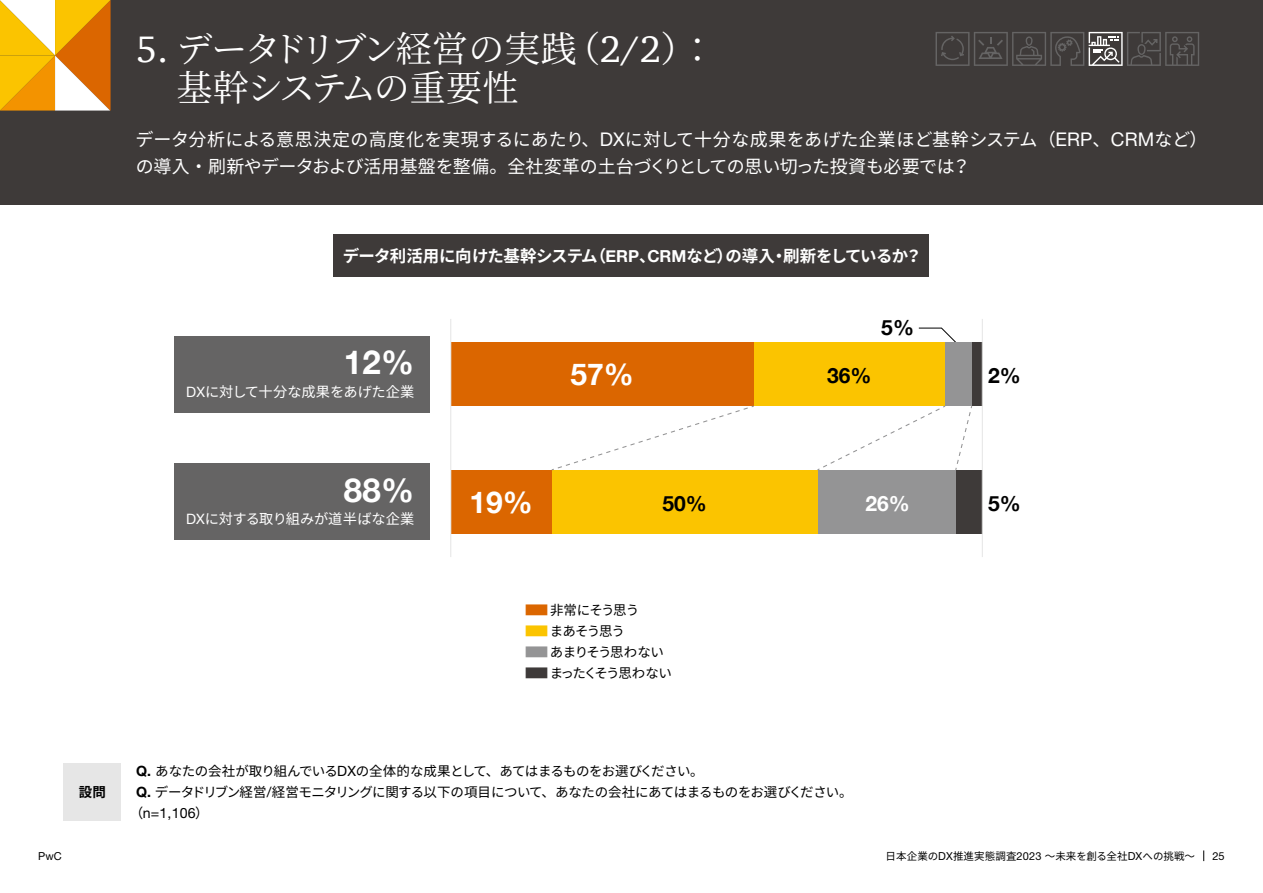
<style>
.page{position:relative;width:1263px;height:893px;background:#fff}
.page>*{position:absolute;margin:0;border:0;box-sizing:border-box;transform-origin:0 0}
.t1{font:36px/39px "Noto Serif CJ Kjp";letter-spacing:-.05em;color:#fff;text-align:center}
.t2{font:700 33px "Helvetica Neue";color:#fff}
.t3{font:700 30px "Helvetica Neue";color:#fff}
.t4{font:700 21px "Helvetica Neue";color:#000}
.t5{font:700 21px "Helvetica Neue";color:#fff}
.t6{font:18px/27px "Noto Sans CJ Kjp";letter-spacing:-.005em;color:#fff}
.t7{font:700 16.5px "Noto Sans CJ Kjp";letter-spacing:-.035em;color:#fff}
.t8{font:700 16.5px "Helvetica Neue";color:#fff}
.t9{font:14.25px "Noto Sans CJ Kjp";letter-spacing:-.01em;color:#fff}
.t10{font:14.1px "Helvetica Neue LT Std";color:#000}
.t11{font:13.5px/21px "Noto Sans CJ Kjp";letter-spacing:-.045em;color:#000}
.t12{font:13.5px "Noto Sans CJ Kjp";letter-spacing:-.115em;color:#000}
.t13{font:13.5px "Noto Sans CJ Kjp";letter-spacing:-.07em;color:#000}
.t14{font:13.5px "Noto Sans CJ Kjp";letter-spacing:-.075em;color:#000}
.t15{font:700 13.5px "Noto Sans CJ Kjp";color:#000}
.t16{font:10.95px "Helvetica Neue LT Std";color:#000}
.t17{font:10.5px "Noto Sans CJ Kjp";letter-spacing:.01em;color:#000}
.s1{font-family:"ITC Charter Com";font-size:37.8px}
.s2{font-family:"Helvetica Neue LT Std";font-size:18.9px}
.s3{font-family:"Noto Sans CJ Kjp"}
.s4{font-family:"Helvetica Neue"}
.s5{color:#db6600}
.s6{color:#fbc400}
.s7{color:#949495}
.s8{color:#3e3a39}
.s9{font-family:"Helvetica Neue";font-weight:700;font-size:14.1px}
.s10{font-family:"Helvetica Neue LT Std";font-size:14.1px}
.s11{font-family:"Noto Sans CJ Kjp";font-size:13.5px}
.s12{font-family:"Helvetica Neue LT Std";font-size:10.95px}
</style>
<div class="page">
<div style="left:0;top:0;width:1263px;height:204px;background:#3e3a39"></div>
<svg style="left:0;top:0;width:111px;height:111px"></svg>
<div style="left:64px;top:763px;width:57px;height:58px;background:#e6e6e6"></div>
<svg style="left:935px;top:32px;width:264px;height:34px"></svg>
<svg style="left:918px;top:327px;width:38px;height:15px"></svg>
<div style="left:972px;top:342px;width:10px;height:64px;background:#3e3a39"></div>
<div style="left:945px;top:342px;width:27px;height:64px;background:#949495"></div>
<div style="left:754px;top:342px;width:191px;height:64px;background:#fbc400"></div>
<div style="left:451px;top:342px;width:303px;height:64px;background:#db6600"></div>
<div style="left:956px;top:470px;width:26px;height:64px;background:#3e3a39"></div>
<div style="left:817px;top:470px;width:139px;height:64px;background:#949495"></div>
<div style="left:552px;top:470px;width:265px;height:64px;background:#fbc400"></div>
<div style="left:451px;top:470px;width:101px;height:64px;background:#db6600"></div>
<svg style="left:817px;top:405px;width:129px;height:66px"></svg>
<svg style="left:551px;top:405px;width:203px;height:66px"></svg>
<svg style="left:955px;top:406px;width:18px;height:64px"></svg>
<div style="left:334px;top:234px;width:595px;height:42px;background:#3e3a39"></div>
<hr style="left:982px;top:319px;width:1px;height:238px;background:#e6e6e6">
<hr style="left:450px;top:319px;width:1px;height:238px;background:#e6e6e6">
<div style="left:174px;top:336px;width:255px;height:76px;background:#656464"></div>
<div style="left:174px;top:463px;width:255px;height:77px;background:#656464"></div>
<h1 class="t1" style="left:136px;top:30px;width:442px"><span class="s1">5.</span> データドリブン経営の実践基幹システムの重要性</h1>
<h1 class="t1" style="left:564px;top:30px;width:153px">)<span class="s1">2/2</span> ：(</h1>
<p class="t6" style="left:136px;top:127px;width:1073px">データ分析による意思決定の高度化を実現するにあたり、<span class="s2">DX</span>に対して十分な成果をあげた企業ほど基幹システム（<span class="s2">ERP</span>、<span class="s2">CRM</span>など(の導入・刷新やデータおよび活用基盤を整備。全社変革の土台づくりとしての思い切った投資も必要では?</p>
<p class="t7" style="left:343px;top:247px;width:256px">データ利活用に向けた基幹システム</p>
<p class="t8" style="left:590px;top:243px;width:67px"><span class="s3">（</span>ERP<span class="s3">、</span></p>
<p class="t7" style="left:717px;top:247px;width:18px">）</p>
<p class="t7" style="left:647px;top:247px;width:129px"><span class="s4">CRM</span>などの導入</p>
<p class="t7" style="left:783px;top:247px;width:127px">刷新をしているか</p>
<p class="t7" style="left:906px;top:247px;width:18px">?</p>
<p class="t7" style="left:771px;top:247px;width:18px">・</p>
<h2 class="t2" style="left:344px;top:337px;width:72px">12%</h2>
<p class="t9" style="left:186px;top:383px;width:229px"><span class="s4">DX</span>に対して十分な成果をあげた企業</p>
<h2 class="t2" style="left:344px;top:464px;width:72px">88%</h2>
<p class="t9" style="left:186px;top:511px;width:230px"><span class="s4">DX</span>に対する取り組みが道半ばな企業</p>
<h3 class="t3" style="left:571px;top:351px;width:65px">57%</h3>
<h3 class="t3" style="left:470px;top:479px;width:65px">19%</h3>
<p class="t4" style="left:662px;top:487px;width:46px">50%</p>
<p class="t14" style="left:523px;top:602px;width:118px"><span class="s5">■</span>非常にそう思う</p>
<p class="t11" style="left:523px;top:620px;width:103px"><span class="s6">■</span>まあそう思う</p>
<p class="t13" style="left:523px;top:644px;width:142px"><span class="s7">■</span>あまりそう思わない</p>
<p class="t12" style="left:523px;top:665px;width:150px"><span class="s8">■</span>まったくそう思わない</p>
<p class="t4" style="left:881px;top:311px;width:34px">5%</p>
<p class="t4" style="left:827px;top:359px;width:46px">36%</p>
<p class="t5" style="left:865px;top:487px;width:46px">26%</p>
<p class="t4" style="left:988px;top:359px;width:34px">2%</p>
<p class="t4" style="left:988px;top:487px;width:34px">5%</p>
<p class="t15" style="left:79px;top:785px;width:29px">設問</p>
<p class="t16" style="left:38px;top:849px;width:25px">PwC</p>
<p class="t11" style="left:136px;top:761px;width:718px"><span class="s9">Q.</span> あなたの会社が取り組んでいる<span class="s10">DX</span>の全体的な成果として、あてはまるものをお選びください。<br><span class="s9">Q.</span> データドリブン経営<span class="s10">/</span>経営モニタリングに関する以下の項目について、あなたの会社にあてはまるものをお選びください。</p>
<p class="t10" style="left:130px;top:804px;width:80px"><span class="s11">（</span> =n 1,106<span class="s11">(</span></p>
<p class="t17" style="left:886px;top:850px;width:311px">日本企業の<span class="s12">DX</span>推進実態調査<span class="s12">2023</span> ～未来を創る全社<span class="s12">DX</span>への挑戦~</p>
<p class="t16" style="left:1212px;top:849px;width:14px">25</p>
</div>
